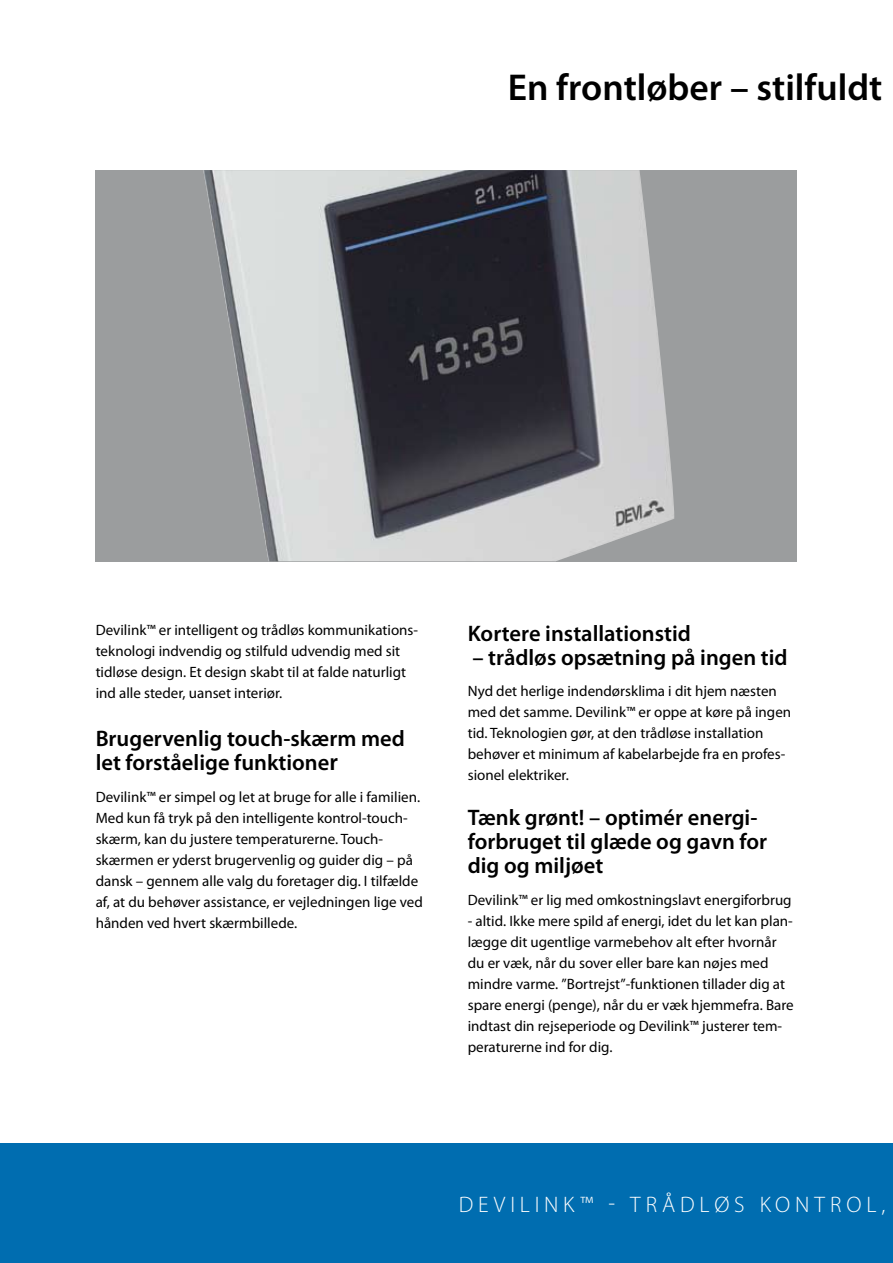
<style>
.page{position:relative;width:893px;height:1263px;background:#fff}
.page>*{position:absolute;margin:0;border:0;box-sizing:border-box;transform-origin:0 0}
.t1{font:600 37.5px "Myriad Pro";color:#000}
.t2{font:600 22.5px/24px "Myriad Pro";color:#000}
.t3{font:300 22.5px "Myriad Pro";letter-spacing:.215em;color:#fff}
.t4{font:15px/21px "Myriad Pro";color:#000}
.s1{font-size:24px}
</style>
<div class="page">
<div style="left:96px;top:170px;width:701px;height:391px;background:#9b9d9e"></div>
<img style="left:203px;top:170px;width:472px;height:391px">
<div style="left:0;top:1144px;width:893px;height:119px;background:#006db0"></div>
<h1 class="t1" style="left:508px;top:64px;width:376px">En frontløber – stilfuldt</h1>
<p class="t4" style="left:96px;top:619px;width:324px">Devilink™ er intelligent og trådløs kommunikations&shy;teknologi indvendig og stilfuld udvendig med sit tidløse design. Et design skabt til at falde naturligt ind alle steder, uanset interiør.</p>
<h2 class="t2" style="left:96px;top:726px;width:311px">Brugervenlig touch-skærm med let forståelige funktione<span class="s1">r</span></h2>
<p class="t4" style="left:96px;top:786px;width:329px">Devilink™ er simpel og let at bruge for alle i familien.<br>Med kun få tryk på den intelligente kontrol-touch&shy;skærm, kan du justere temperaturerne. Touch&shy;skærmen er yderst brugervenlig og guider dig – på dansk – gennem alle valg du foretager dig. I tilfælde af, at du behøver assistance, er vejledningen lige ved hånden ved hvert skærmbillede.</p>
<h2 class="t2" style="left:468px;top:621px;width:225px">Kortere installationstid</h2>
<h2 class="t2" style="left:472px;top:645px;width:317px">– trådløs opsætning på ingen tid</h2>
<p class="t4" style="left:468px;top:681px;width:325px">Nyd det herlige indendørsklima i dit hjem næsten med det samme. Devilink™ er oppe at køre på ingen tid. Teknologien gør, at den trådløse installation behøver et minimum af kabelarbejde fra en profes&shy;sionel elektriker.</p>
<h2 class="t2" style="left:468px;top:805px;width:301px">Tænk grønt! – optimér energi&shy;forbruget til glæde og gavn for dig og miljøet</h2>
<p class="t4" style="left:468px;top:889px;width:325px">Devilink™ er lig med omkostningslavt energiforbrug</p>
<p class="t4" style="left:468px;top:910px;width:327px">- altid. Ikke mere spild af energi, idet du let kan plan&shy;lægge dit ugentlige varmebehov alt efter hvornår du er væk, når du sover eller bare kan nøjes med mindre varme. ”Bortrejst”-funktionen tillader dig at spare energi (penge), når du er væk hjemmefra. Bare indtast din rejseperiode og Devilink™ justerer tem&shy;peraturerne ind for dig.</p>
<h2 class="t3" style="left:459px;top:1192px;width:428px">DEVILINK™ - TRÅD LØS KONTROL,</h2>
</div>
